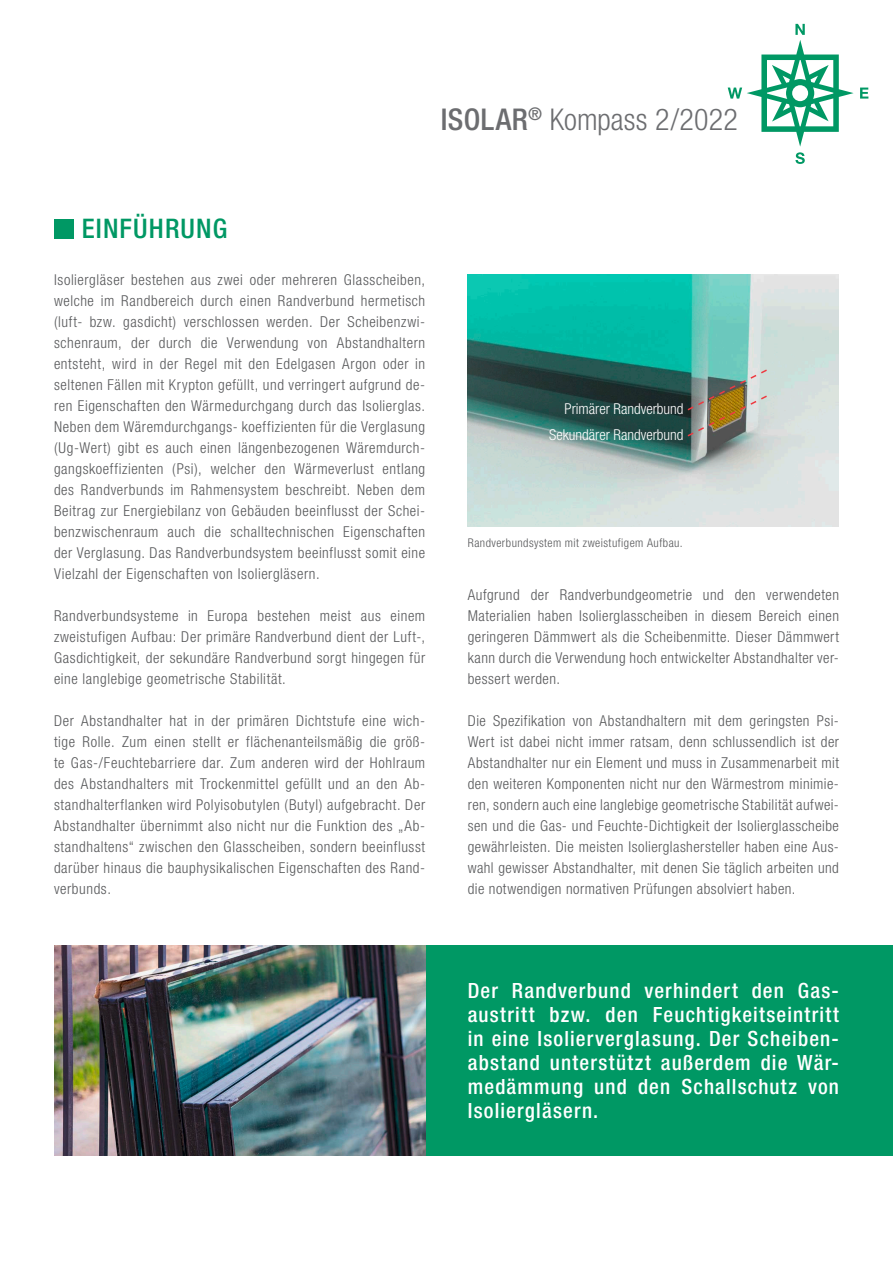
<style>
.page{position:relative;width:893px;height:1263px;background:#fff}
.page>*{position:absolute;margin:0;border:0;box-sizing:border-box;transform-origin:0 0}
.t1{font:300 condensed 30px "Helvetica Neue LT Std";letter-spacing:.005em;color:#6c6d70}
.t2{font:500 condensed 27px "Helvetica Neue LT Std";letter-spacing:.04em;color:#009864}
.t3{font:500 condensed 21px/24px "Helvetica Neue LT Std";letter-spacing:.055em;color:#fff;text-align:justify}
.t4{font:300 condensed 15px/21px "Helvetica Neue LT Std";letter-spacing:.04em;color:#57585a;text-align:justify}
.t5{font:300 condensed 15px/26.1px "Helvetica Neue LT Std";color:#fff;text-align:right}
.t6{font:300 condensed 12px "Helvetica Neue LT Std";letter-spacing:.04em;color:#57585a}
.s1{font-weight:500}
</style>
<div class="page">
<div style="left:54px;top:219px;width:20px;height:19px;background:#009864"></div>
<img style="left:468px;top:274px;width:371px;height:252px">
<img style="left:686px;top:368px;width:83px;height:70px">
<div style="left:121px;top:945px;width:772px;height:210px;background:#009864"></div>
<img style="left:54px;top:945px;width:371px;height:210px">
<svg style="left:728px;top:24px;width:140px;height:140px"></svg>
<h1 class="t1" style="left:441px;top:102px;width:299px"><span class="s1">ISOLAR</span><sup>®</sup> Kompass 2/2022</h1>
<h2 class="t2" style="left:82px;top:212px;width:147px">EINFÜHRUNG</h2>
<p class="t4" style="left:54px;top:269px;width:373px">Isoliergläser bestehen aus zwei oder mehreren Glasscheiben, welche im Randbereich durch einen Randverbund hermetisch (luft- bzw. gasdicht) verschlossen werden. Der Scheibenzwi&shy;schenraum, der durch die Verwendung von Abstandhaltern entsteht, wird in der Regel mit den Edelgasen Argon oder in seltenen Fällen mit Krypton gefüllt, und verringert aufgrund de&shy;ren Eigenschaften den Wärmedurchgang durch das Isolierglas.<br>Neben dem Wäremdurchgangs- koeffizienten für die Verglasung (Ug-Wert) gibt es auch einen längenbezogenen Wäremdurch&shy;gangskoeffizienten (Psi), welcher den Wärmeverlust entlang des Randverbunds im Rahmensystem beschreibt. Neben dem Beitrag zur Energiebilanz von Gebäuden beeinflusst der Schei&shy;benzwischenraum auch die schalltechnischen Eigenschaften der Verglasung. Das Randverbundsystem beeinflusst somit eine Vielzahl der Eigenschaften von Isoliergläsern.</p>
<p class="t4" style="left:54px;top:605px;width:373px">Randverbundsysteme in Europa bestehen meist aus einem zweistufigen Aufbau: Der primäre Randverbund dient der Luft-, Gasdichtigkeit, der sekundäre Randverbund sorgt hingegen für eine langlebige geometrische Stabilität.</p>
<p class="t4" style="left:54px;top:710px;width:373px">Der Abstandhalter hat in der primären Dichtstufe eine wich&shy;tige Rolle. Zum einen stellt er flächenanteilsmäßig die größ&shy;te Gas-/Feuchtebarriere dar. Zum anderen wird der Hohlraum des Abstandhalters mit Trockenmittel gefüllt und an den Ab&shy;standhalterflanken wird Polyisobutylen (Butyl) aufgebracht. Der Abstandhalter übernimmt also nicht nur die Funktion des „Ab&shy;standhaltens“ zwischen den Glasscheiben, sondern beeinflusst darüber hinaus die bauphysikalischen Eigenschaften des Rand&shy;verbunds.</p>
<p class="t5" style="left:549px;top:395px;width:136px">Primärer Randverbund<br>Sekundärer Randverbund</p>
<p class="t6" style="left:468px;top:535px;width:217px">Randverbundsystem mit zweistufigem Aufbau.</p>
<p class="t4" style="left:468px;top:584px;width:373px">Aufgrund der Randverbundgeometrie und den verwendeten Materialien haben Isolierglasscheiben in diesem Bereich einen geringeren Dämmwert als die Scheibenmitte. Dieser Dämmwert kann durch die Verwendung hoch entwickelter Abstandhalter ver&shy;bessert werden.</p>
<p class="t4" style="left:468px;top:710px;width:373px">Die Spezifikation von Abstandhaltern mit dem geringsten Psi-Wert ist dabei nicht immer ratsam, denn schlussendlich ist der Abstandhalter nur ein Element und muss in Zusammenarbeit mit den weiteren Komponenten nicht nur den Wärmestrom minimie&shy;ren, sondern auch eine langlebige geometrische Stabilität aufwei&shy;sen und die Gas- und Feuchte-Dichtigkeit der Isolierglasscheibe gewährleisten. Die meisten Isolierglashersteller haben eine Aus&shy;wahl gewisser Abstandhalter, mit denen Sie täglich arbeiten und die notwendigen normativen Prüfungen absolviert haben.</p>
<h3 class="t3" style="left:468px;top:978px;width:373px">Der Randverbund verhindert den Gas&shy;austritt bzw. den Feuchtigkeitseintritt in eine Isolierverglasung. Der Scheiben&shy;abstand unterstützt außerdem die Wär&shy;medämmung und den Schallschutz von Isoliergläsern.</h3>
</div>
